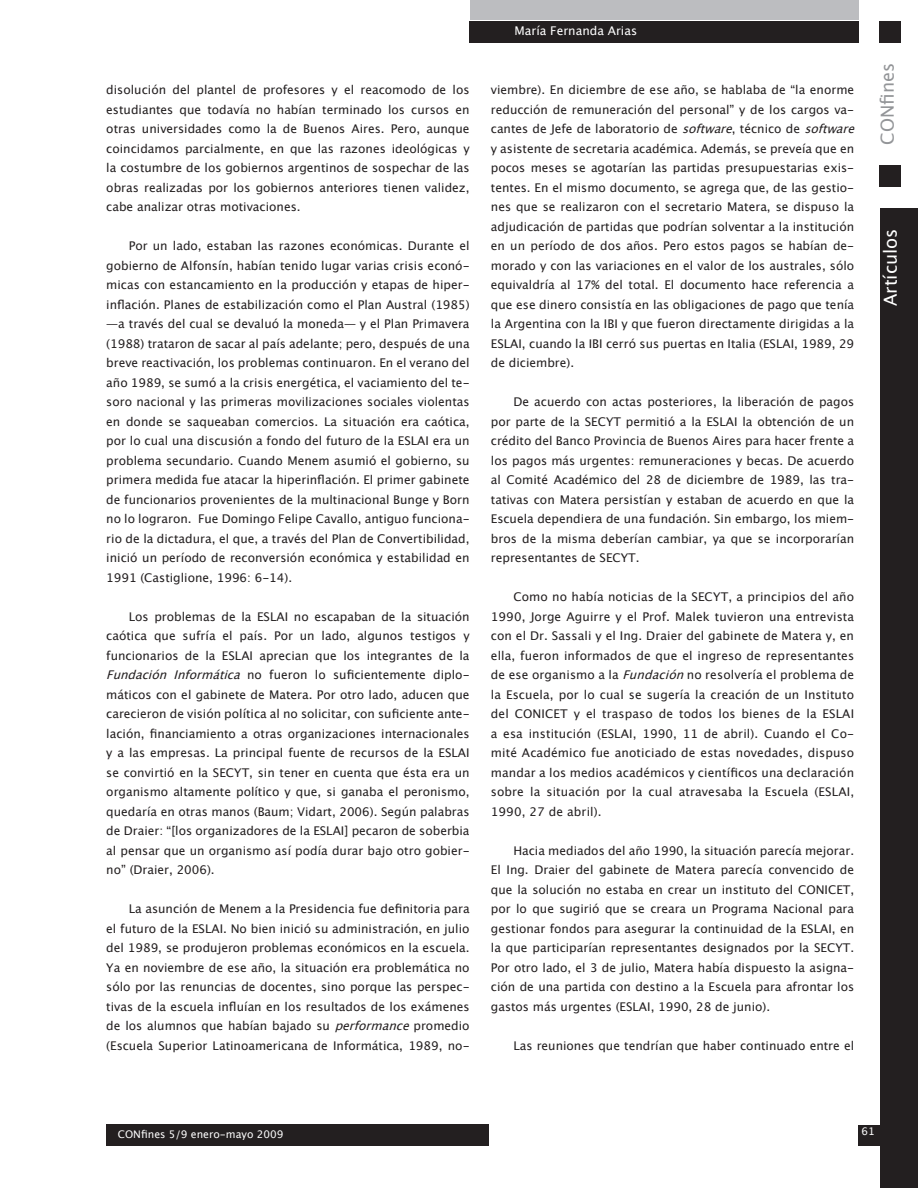
<style>
.page{position:relative;width:918px;height:1188px;background:#fff}
.page>*{position:absolute;margin:0;border:0;box-sizing:border-box;transform-origin:0 0}
.t1{font:18px "Lucida Grande";color:#fff}
.t2{font:18px "Lucida Grande";color:#939598}
.ARTICULO_Parrafo_nor{font:12px/19.5px "Lucida Grande";color:#231f20;text-align:justify}
.t3{font:12px "Lucida Grande";color:#fff}
.t4{font:10.5px "Lucida Grande";color:#fdfdfd}
.s1{font-style:italic}
</style>
<div class="page">
<div style="left:106px;top:1124px;width:383px;height:21px;background:#231f20"></div>
<div style="left:880px;top:208px;width:38px;height:980px;background:#231f20"></div>
<div style="left:469px;top:21px;width:389px;height:21px;background:#231f20"></div>
<div style="left:470px;top:0;width:388px;height:19px;background:#bcbdc0"></div>
<div style="left:879px;top:21px;width:22px;height:21px;background:#231f20"></div>
<div style="left:879px;top:166px;width:22px;height:21px;background:#231f20"></div>
<div style="left:858px;top:1125px;width:42px;height:20px;background:#231f20"></div>
<p class="ARTICULO_Parrafo_nor" style="left:106px;top:81px;width:365px">disolución del plantel de profesores y el reacomodo de los estudiantes que todavía no habían terminado los cursos en otras universidades como la de Buenos Aires. Pero, aunque coincidamos parcialmente, en que las razones ideológicas y la costumbre de los gobiernos argentinos de sospechar de las obras realizadas por los gobiernos anteriores tienen validez, cabe analizar otras motivaciones.</p>
<p class="ARTICULO_Parrafo_nor" style="left:106px;top:237px;width:365px;text-indent:23px">Por un lado, estaban las razones económicas. Durante el gobierno de Alfonsín, habían tenido lugar varias crisis econó&shy;micas con estancamiento en la producción y etapas de hiper&shy;inflación. Planes de estabilización como el Plan Austral (1985) —a través del cual se devaluó la moneda— y el Plan Primavera (1988) trataron de sacar al país adelante; pero, después de una breve reactivación, los problemas continuaron. En el verano del año 1989, se sumó a la crisis energética, el vaciamiento del te&shy;soro nacional y las primeras movilizaciones sociales violentas en donde se saqueaban comercios. La situación era caótica, por lo cual una discusión a fondo del futuro de la ESLAI era un problema secundario. Cuando Menem asumió el gobierno, su primera medida fue atacar la hiperinflación. El primer gabinete de funcionarios provenientes de la multinacional Bunge y Born no lo lograron. Fue Domingo Felipe Cavallo, antiguo funciona&shy;rio de la dictadura, el que, a través del Plan de Convertibilidad, inició un período de reconversión económica y estabilidad en 1991 (Castiglione, 1996: 6-14).</p>
<p class="ARTICULO_Parrafo_nor" style="left:106px;top:607px;width:365px;text-indent:23px">Los problemas de la ESLAI no escapaban de la situación caótica que sufría el país. Por un lado, algunos testigos y funcionarios de la ESLAI aprecian que los integrantes de la <span class="s1">Fundación Informática</span> no fueron lo suficientemente diplo&shy;máticos con el gabinete de Matera. Por otro lado, aducen que carecieron de visión política al no solicitar, con suficiente ante&shy;lación, financiamiento a otras organizaciones internacionales y a las empresas. La principal fuente de recursos de la ESLAI se convirtió en la SECYT, sin tener en cuenta que ésta era un organismo altamente político y que, si ganaba el peronismo, quedaría en otras manos (Baum; Vidart, 2006). Según palabras de Draier: “[los organizadores de la ESLAI] pecaron de soberbia al pensar que un organismo así podía durar bajo otro gobier&shy;no” (Draier, 2006).</p>
<p class="ARTICULO_Parrafo_nor" style="left:106px;top:900px;width:365px;text-indent:23px">La asunción de Menem a la Presidencia fue definitoria para el futuro de la ESLAI. No bien inició su administración, en julio del 1989, se produjeron problemas económicos en la escuela.<br>Ya en noviembre de ese año, la situación era problemática no sólo por las renuncias de docentes, sino porque las perspec&shy;tivas de la escuela influían en los resultados de los exámenes de los alumnos que habían bajado su <span class="s1">performance</span>promedio (Escuela Superior Latinoamericana de Informática, 1989, no-</p>
<p class="t3" style="left:515px;top:24px;width:124px">María Fernanda Arias</p>
<p class="ARTICULO_Parrafo_nor" style="left:491px;top:81px;width:371px;text-align:left">viembre). En diciembre de ese año, se hablaba de “la enorme reducción de remuneración del personal” y de los cargos va&shy;cantes de Jefe de laboratorio de <span class="s1">software</span>, técnico de <span class="s1">software </span>y asistente de secretaria académica. Además, se preveía que en pocos meses se agotarían las partidas presupuestarias exis&shy;tentes. En el mismo documento, se agrega que, de las gestio&shy;nes que se realizaron con el secretario Matera, se dispuso la adjudicación de partidas que podrían solventar a la institución en un período de dos años. Pero estos pagos se habían de&shy;morado y con las variaciones en el valor de los australes, sólo equivaldría al 17% del total. El documento hace referencia a que ese dinero consistía en las obligaciones de pago que tenía la Argentina con la IBI y que fueron directamente dirigidas a la ESLAI, cuando la IBI cerró sus puertas en Italia (ESLAI, 1989, 29 de diciembre).</p>
<p class="ARTICULO_Parrafo_nor" style="left:491px;top:393px;width:365px;text-indent:23px">De acuerdo con actas posteriores, la liberación de pagos por parte de la SECYT permitió a la ESLAI la obtención de un crédito del Banco Provincia de Buenos Aires para hacer frente a los pagos más urgentes: remuneraciones y becas. De acuerdo al Comité Académico del 28 de diciembre de 1989, las tra&shy;tativas con Matera persistían y estaban de acuerdo en que la Escuela dependiera de una fundación. Sin embargo, los miem&shy;bros de la misma deberían cambiar, ya que se incorporarían representantes de SECYT.</p>
<p class="ARTICULO_Parrafo_nor" style="left:491px;top:588px;width:365px;text-indent:23px">Como no había noticias de la SECYT, a principios del año 1990, Jorge Aguirre y el Prof. Malek tuvieron una entrevista con el Dr. Sassali y el Ing. Draier del gabinete de Matera y, en ella, fueron informados de que el ingreso de representantes de ese organismo a la <span class="s1">Fundación</span>no resolvería el problema de la Escuela, por lo cual se sugería la creación de un Instituto del CONICET y el traspaso de todos los bienes de la ESLAI a esa institución (ESLAI, 1990, 11 de abril). Cuando el Co&shy;mité Académico fue anoticiado de estas novedades, dispuso mandar a los medios académicos y científicos una declaración sobre la situación por la cual atravesaba la Escuela (ESLAI, 1990, 27 de abril).</p>
<p class="ARTICULO_Parrafo_nor" style="left:491px;top:841px;width:365px;text-indent:23px">Hacia mediados del año 1990, la situación parecía mejorar.<br>El Ing. Draier del gabinete de Matera parecía convencido de que la solución no estaba en crear un instituto del CONICET, por lo que sugirió que se creara un Programa Nacional para gestionar fondos para asegurar la continuidad de la ESLAI, en la que participarían representantes designados por la SECYT.<br>Por otro lado, el 3 de julio, Matera había dispuesto la asigna&shy;ción de una partida con destino a la Escuela para afrontar los gastos más urgentes (ESLAI, 1990, 28 de junio).</p>
<p class="ARTICULO_Parrafo_nor" style="left:513px;top:1036px;width:342px">Las reuniones que tendrían que haber continuado entre el</p>
<h1 class="t2" style="left:877px;top:145px;width:83px;rotate:-90deg">CONfines</h1>
<h1 class="t1" style="left:880px;top:306px;width:79px;rotate:-90deg">Artículos</h1>
<p class="t4" style="left:118px;top:1129px;width:167px">CONfines 5/9 enero-mayo 2009</p>
<p class="t4" style="left:862px;top:1126px;width:15px">61</p>
</div>
